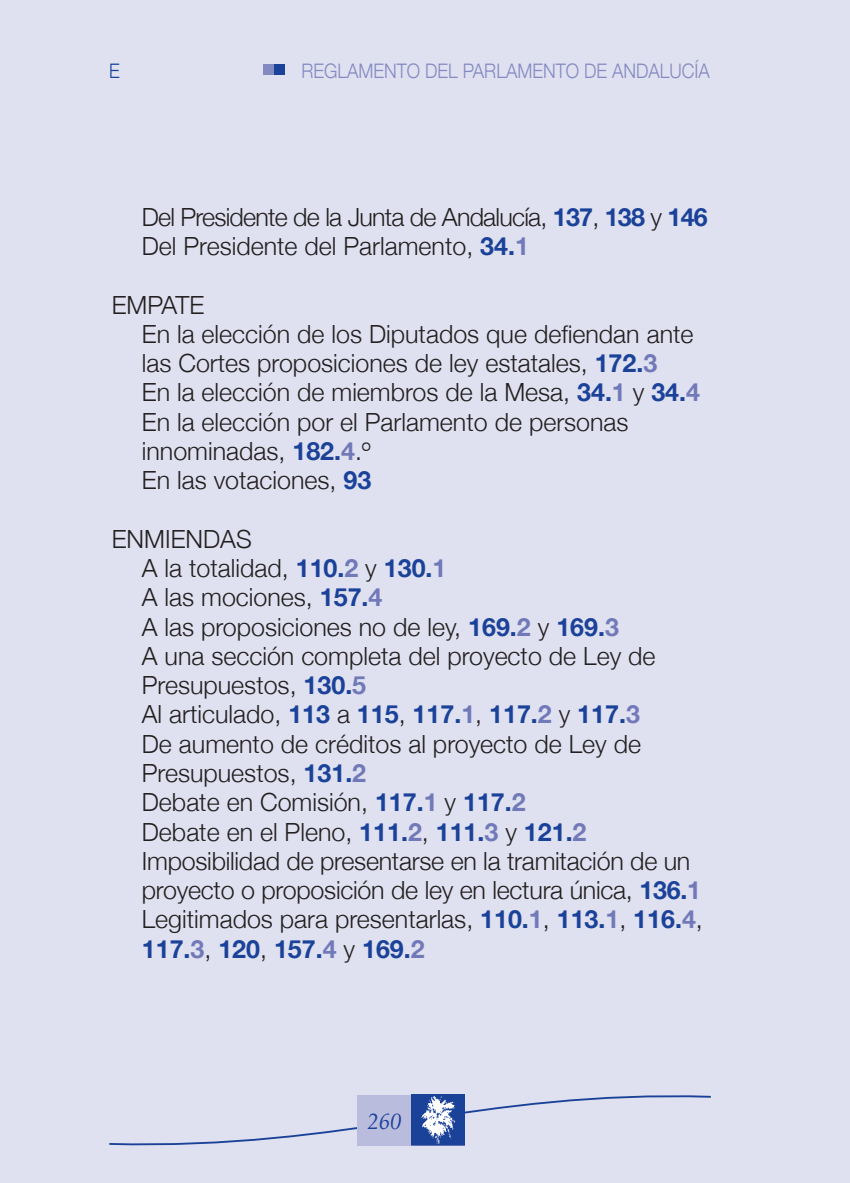
<style>
.page{position:relative;width:850px;height:1183px;background:#fff}
.page>*{position:absolute;margin:0;border:0;box-sizing:border-box;transform-origin:0 0}
.ANALI_2{font:300 25px/29.2px "Helvetica Neue";color:#231f20}
.ANALI_2-2{font:300 25px "Helvetica Neue";letter-spacing:-.03em;color:#231f20}
.ANALI_2-3{font:700 25px "Helvetica Neue";color:#1b4299}
.ind_titu{font:300 25px "Helvetica Neue";color:#231f20}
.ANALI_1{font:300 25px "Helvetica Neue";color:#231f20}
.t1{font:italic 22.5px "Book Antiqua";color:#1b4299}
.t2{font:300 20px "Helvetica Neue";color:#8389c1;scale:.9 1}
.A_parr{font:300 20px "Helvetica Neue";color:#1b4299;scale:.9 1}
.s1{font-weight:700;color:#1b4299}
.s2{font-weight:700;color:#7179b9}
.s3{font-weight:300;color:#231f20}
.s4{color:#7179b9}
</style>
<div class="page">
<div style="left:0;top:0;width:849px;height:1182px;background:#dfe1f0"></div>
<div style="left:274px;top:64px;width:10px;height:11px;background:#1b4299"></div>
<div style="left:263px;top:64px;width:11px;height:11px;background:#8389c1"></div>
<svg style="left:109px;top:1094px;width:602px;height:52px"></svg>
<div style="left:357px;top:1094px;width:54px;height:51px;background:#babcdd"></div>
<img style="left:411px;top:1094px;width:53px;height:51px">
<p class="A_parr" style="left:109px;top:58px;width:13px">E</p>
<p class="t2" style="left:301px;top:58px;width:455px">REGLAMENTO DEL PARLAMENTO DE ANDALUCÍA</p>
<p class="ANALI_2-2" style="left:142px;top:202px;width:567px">Del Presidente de la Junta de Andalucía, <span class="s1">137</span>, <span class="s1">138</span> y <span class="s1">146</span></p>
<p class="ANALI_2" style="left:142px;top:231px;width:388px">Del Presidente del Parlamento, <span class="s1">34.</span><span class="s2">1</span></p>
<p class="ANALI_1" style="left:112px;top:289px;width:94px">EMPATE</p>
<p class="ANALI_2" style="left:142px;top:319px;width:553px">En la elección de los Diputados que defiendan ante las Cortes proposiciones de ley estatales, <span class="s1">172.</span><span class="s2">3</span></p>
<p class="ANALI_2" style="left:142px;top:377px;width:559px">En la elección de miembros de la Mesa, <span class="s1">34.</span><span class="s2">1</span> y <span class="s1">34.</span><span class="s2">4</span></p>
<p class="ANALI_2" style="left:142px;top:406px;width:488px">En la elección por el Parlamento de personas innominadas, <span class="s1">182.</span><span class="s2">4</span>.º</p>
<p class="ANALI_2" style="left:142px;top:465px;width:231px">En las votaciones, <span class="s1">93</span></p>
<p class="ind_titu" style="left:112px;top:523px;width:141px">ENMIENDAS</p>
<p class="ANALI_2" style="left:142px;top:553px;width:306px">A la totalidad, <span class="s1">110.</span><span class="s2">2</span> y <span class="s1">130.</span><span class="s2">1</span></p>
<p class="ANALI_2" style="left:142px;top:582px;width:242px">A las mociones, <span class="s1">157.</span><span class="s2">4</span></p>
<p class="ANALI_2" style="left:142px;top:611px;width:478px">A las proposiciones no de ley, <span class="s1">169.</span><span class="s2">2</span> y <span class="s1">169.</span><span class="s2">3</span></p>
<p class="ANALI_2" style="left:142px;top:640px;width:515px">A una sección completa del proyecto de Ley de<br>Presupuestos, <span class="s1">130.</span><span class="s2">5</span></p>
<p class="ANALI_2-3" style="left:142px;top:699px;width:499px"><span class="s3">Al articulado,</span> 113 <span class="s3">a</span> 115<span class="s3">,</span> 117.<span class="s4">1</span><span class="s3">,</span> 117.<span class="s4">2</span> <span class="s3">y</span> 117.<span class="s4">3</span></p>
<p class="ANALI_2" style="left:142px;top:728px;width:500px">De aumento de créditos al proyecto de Ley de<br>Presupuestos, <span class="s1">131.</span><span class="s2">2</span></p>
<p class="ANALI_2" style="left:142px;top:787px;width:385px">Debate en Comisión, <span class="s1">117.</span><span class="s2">1</span> y <span class="s1">117.</span><span class="s2">2</span></p>
<p class="ANALI_2" style="left:142px;top:816px;width:446px">Debate en el Pleno, <span class="s1">111.</span><span class="s2">2</span>, <span class="s1">111.</span><span class="s2">3</span> y <span class="s1">121.</span><span class="s2">2</span></p>
<p class="ANALI_2" style="left:142px;top:845px;width:560px">Imposibilidad de presentarse en la tramitación de un proyecto o proposición de ley en lectura única, <span class="s1">136.</span><span class="s2">1</span></p>
<p class="ANALI_2" style="left:142px;top:904px;width:562px">Legitimados para presentarlas, <span class="s1">110.</span><span class="s2">1</span>, <span class="s1">113.</span><span class="s2">1</span>, <span class="s1">116.</span><span class="s2">4</span>,<br><span class="s1">117.</span><span class="s2">3</span>, <span class="s1">120</span>, <span class="s1">157.</span><span class="s2">4</span> y <span class="s1">169.</span><span class="s2">2</span></p>
<p class="t1" style="left:367px;top:1107px;width:35px">260</p>
</div>
